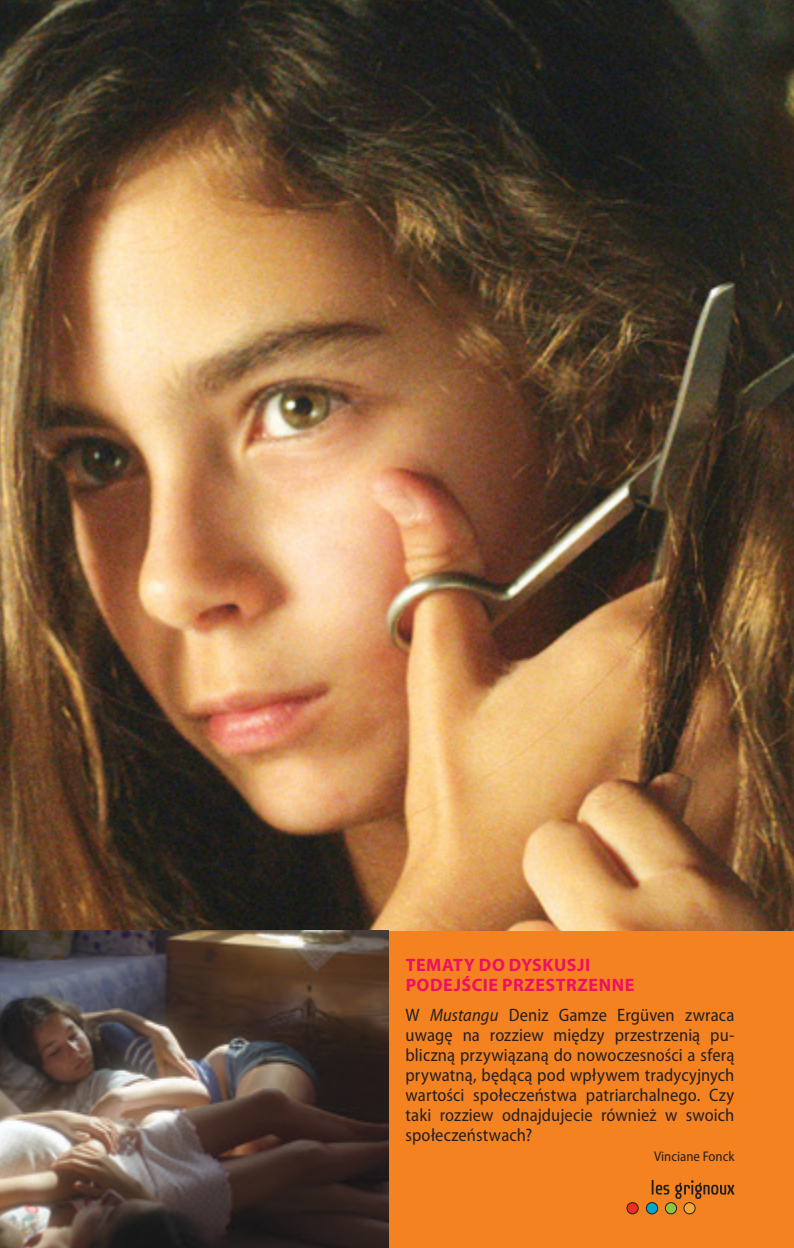
<style>
.page{position:relative;width:794px;height:1248px;background:#fff}
.page>*{position:absolute;margin:0;border:0;box-sizing:border-box;transform-origin:0 0}
.text_body_raster{font:semi-condensed 18px/20px "Myriad Pro";letter-spacing:.005em;color:#231f20;text-align:justify}
.Title_inter{font:700 18px/20px "Myriad Pro";letter-spacing:.03em;color:#ec1163}
.text_signature{font:semi-condensed 14px "Myriad Pro";color:#231f20}
.s1{font-style:italic}
</style>
<div class="page">
<div style="left:388px;top:930px;width:406px;height:317px;background:#f58220"></div>
<img style="left:0;top:0;width:794px;height:930px">
<img style="left:0;top:930px;width:388px;height:317px">
<div style="left:665px;top:1202px;width:11px;height:11px;background:#8bc63e;border-radius:50%"></div>
<div style="left:665px;top:1202px;width:12px;height:11px;border:1px solid #231f20;border-radius:50%"></div>
<div style="left:646px;top:1202px;width:11px;height:11px;background:#00a9cc;border-radius:50%"></div>
<div style="left:646px;top:1202px;width:12px;height:11px;border:1px solid #231f20;border-radius:50%"></div>
<div style="left:627px;top:1202px;width:11px;height:11px;background:#ee2e22;border-radius:50%"></div>
<div style="left:626px;top:1202px;width:12px;height:11px;border:1px solid #231f20;border-radius:50%"></div>
<div style="left:684px;top:1202px;width:11px;height:11px;background:#faa633;border-radius:50%"></div>
<div style="left:683px;top:1202px;width:12px;height:11px;border:1px solid #231f20;border-radius:50%"></div>
<svg style="left:675px;top:1180px;width:59px;height:18px"></svg>
<svg style="left:651px;top:1179px;width:18px;height:15px"></svg>
<p class="Title_inter" style="left:406px;top:953px;width:230px">TEMATY DO DYSKUSJI<br>PODEJŚCIE PRZESTRZENNE</p>
<p class="text_body_raster" style="left:405px;top:1004px;width:330px">W <span class="s1">Mustangu</span> Deniz Gamze Ergüven zwraca uwagę na rozziew między przestrzenią pu&shy;bliczną przywiązaną do nowoczesności a sferą prywatną, będącą pod wpływem tradycyjnych wartości społeczeństwa patriarchalnego. Czy taki rozziew odnajdujecie również w swoich społeczeństwach?</p>
<p class="text_signature" style="left:654px;top:1148px;width:82px">Vinciane Fonck</p>
</div>
